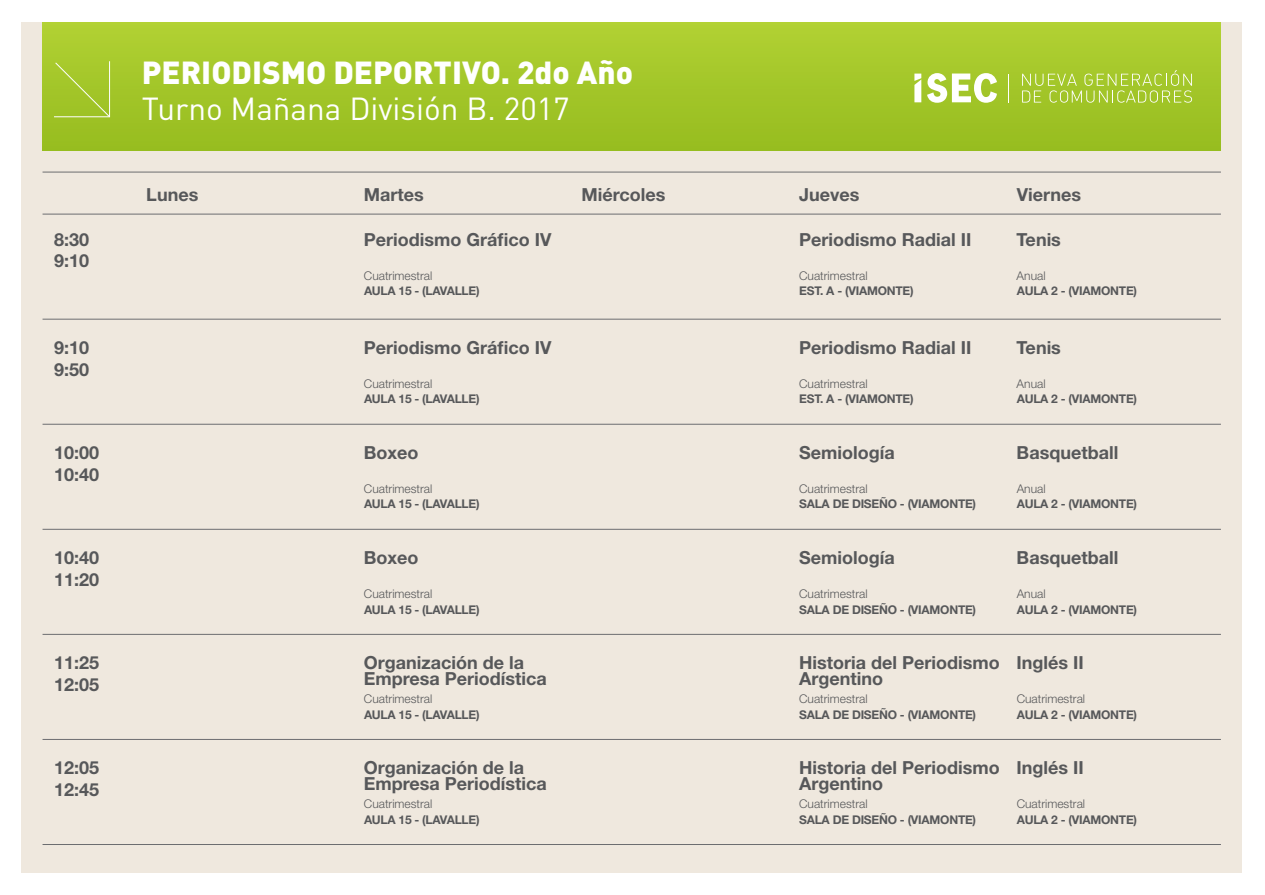
<style>
.page{position:relative;width:1265px;height:895px;background:#fff}
.page>*{position:absolute;margin:0;border:0;box-sizing:border-box;transform-origin:0 0}
.t1{font:900 31.5px "DIN Pro";color:#fff}
.t2{font:31.5px "DIN Pro";color:#fff}
.t3{font:700 18px/21.6px "Helvetica Neue LT Std";color:#57585a}
.t4{font:700 12px "Helvetica Neue LT Std";letter-spacing:-.02em;color:#57585a}
.t5{font:300 12px "Helvetica Neue LT Std";color:#57585a}
</style>
<div class="page">
<div style="left:21px;top:22px;width:1221px;height:850px;background:#efe8de"></div>
<div style="left:43px;top:22px;width:1177px;height:129px;background:linear-gradient(to right,#a4c729,#a4c72a)"></div>
<svg style="left:1022px;top:70px;width:169px;height:33px;background:#afce47"></svg>
<svg style="left:1007px;top:74px;width:1px;height:28px"></svg>
<svg style="left:927px;top:73px;width:70px;height:30px;background:#d4e49b"></svg>
<svg style="left:914px;top:74px;width:7px;height:28px"></svg>
<hr style="left:43px;top:172px;width:1177px;height:1px;background:#6c6d70">
<hr style="left:43px;top:214px;width:1177px;height:1px;background:#6c6d70">
<hr style="left:43px;top:319px;width:1177px;height:1px;background:#6c6d70">
<hr style="left:43px;top:424px;width:1177px;height:1px;background:#6c6d70">
<hr style="left:43px;top:529px;width:1177px;height:1px;background:#6c6d70">
<hr style="left:43px;top:634px;width:1177px;height:1px;background:#6c6d70">
<hr style="left:43px;top:739px;width:1177px;height:1px;background:#6c6d70">
<hr style="left:43px;top:844px;width:1177px;height:1px;background:#6c6d70">
<svg style="left:53px;top:60px;width:58px;height:58px;background:#a7c934"></svg>
<h1 class="t1" style="left:142px;top:51px;width:492px">PERIODISMO DEPORTIVO. 2do Año</h1>
<h1 class="t2" style="left:142px;top:87px;width:429px">Turno Mañana División B. 2017</h1>
<p class="t3" style="left:146px;top:183px;width:54px">Lunes</p>
<p class="t3" style="left:364px;top:183px;width:61px">Martes</p>
<p class="t3" style="left:581px;top:183px;width:85px">Miércoles</p>
<p class="t3" style="left:799px;top:183px;width:62px">Jueves</p>
<p class="t3" style="left:1016px;top:183px;width:66px">Viernes</p>
<p class="t3" style="left:54px;top:228px;width:37px">8:30<br>9:10</p>
<p class="t3" style="left:364px;top:228px;width:189px">Periodismo Gráfico IV</p>
<p class="t5" style="left:364px;top:268px;width:70px">Cuatrimestral</p>
<p class="t4" style="left:364px;top:283px;width:117px">AULA 15 - (LAVALLE)</p>
<p class="t3" style="left:799px;top:228px;width:174px">Periodismo Radial II</p>
<p class="t5" style="left:799px;top:268px;width:70px">Cuatrimestral</p>
<p class="t4" style="left:799px;top:283px;width:116px">EST. A - (VIAMONTE)</p>
<p class="t3" style="left:1016px;top:228px;width:46px">Tenis</p>
<p class="t5" style="left:1016px;top:268px;width:30px">Anual</p>
<p class="t4" style="left:1016px;top:283px;width:122px">AULA 2 - (VIAMONTE)</p>
<p class="t3" style="left:54px;top:336px;width:37px">9:10<br>9:50</p>
<p class="t3" style="left:364px;top:336px;width:189px">Periodismo Gráfico IV</p>
<p class="t5" style="left:364px;top:376px;width:70px">Cuatrimestral</p>
<p class="t4" style="left:364px;top:391px;width:117px">AULA 15 - (LAVALLE)</p>
<p class="t3" style="left:799px;top:336px;width:174px">Periodismo Radial II</p>
<p class="t5" style="left:799px;top:376px;width:70px">Cuatrimestral</p>
<p class="t4" style="left:799px;top:391px;width:116px">EST. A - (VIAMONTE)</p>
<p class="t3" style="left:1016px;top:336px;width:46px">Tenis</p>
<p class="t5" style="left:1016px;top:376px;width:30px">Anual</p>
<p class="t4" style="left:1016px;top:391px;width:122px">AULA 2 - (VIAMONTE)</p>
<p class="t3" style="left:54px;top:441px;width:47px">10:00<br>10:40</p>
<p class="t3" style="left:364px;top:441px;width:56px">Boxeo</p>
<p class="t5" style="left:364px;top:481px;width:70px">Cuatrimestral</p>
<p class="t4" style="left:364px;top:496px;width:117px">AULA 15 - (LAVALLE)</p>
<p class="t3" style="left:799px;top:441px;width:97px">Semiología</p>
<p class="t5" style="left:799px;top:481px;width:70px">Cuatrimestral</p>
<p class="t4" style="left:799px;top:496px;width:178px">SALA DE DISEÑO - (VIAMONTE)</p>
<p class="t3" style="left:1016px;top:441px;width:103px">Basquetball</p>
<p class="t5" style="left:1016px;top:481px;width:30px">Anual</p>
<p class="t4" style="left:1016px;top:496px;width:122px">AULA 2 - (VIAMONTE)</p>
<p class="t3" style="left:54px;top:546px;width:47px">10:40<br>11:20</p>
<p class="t3" style="left:364px;top:546px;width:56px">Boxeo</p>
<p class="t5" style="left:364px;top:586px;width:70px">Cuatrimestral</p>
<p class="t4" style="left:364px;top:601px;width:117px">AULA 15 - (LAVALLE)</p>
<p class="t3" style="left:799px;top:546px;width:97px">Semiología</p>
<p class="t5" style="left:799px;top:586px;width:70px">Cuatrimestral</p>
<p class="t4" style="left:799px;top:601px;width:178px">SALA DE DISEÑO - (VIAMONTE)</p>
<p class="t3" style="left:1016px;top:546px;width:103px">Basquetball</p>
<p class="t5" style="left:1016px;top:586px;width:30px">Anual</p>
<p class="t4" style="left:1016px;top:601px;width:122px">AULA 2 - (VIAMONTE)</p>
<p class="t3" style="left:54px;top:651px;width:47px">11:25<br>12:05</p>
<p class="t3" style="left:364px;top:654px;width:184px;line-height:15.6px">Organización de la<br>Empresa Periodística</p>
<p class="t5" style="left:364px;top:691px;width:70px">Cuatrimestral</p>
<p class="t4" style="left:364px;top:706px;width:117px">AULA 15 - (LAVALLE)</p>
<p class="t3" style="left:799px;top:654px;width:202px;line-height:15.6px">Historia del Periodismo<br>Argentino</p>
<p class="t5" style="left:799px;top:691px;width:70px">Cuatrimestral</p>
<p class="t4" style="left:799px;top:706px;width:178px">SALA DE DISEÑO - (VIAMONTE)</p>
<p class="t3" style="left:1016px;top:651px;width:69px">Inglés II</p>
<p class="t5" style="left:1016px;top:691px;width:70px">Cuatrimestral</p>
<p class="t4" style="left:1016px;top:706px;width:122px">AULA 2 - (VIAMONTE)</p>
<p class="t3" style="left:54px;top:756px;width:47px">12:05<br>12:45</p>
<p class="t3" style="left:364px;top:759px;width:184px;line-height:15.6px">Organización de la<br>Empresa Periodística</p>
<p class="t5" style="left:364px;top:796px;width:70px">Cuatrimestral</p>
<p class="t4" style="left:364px;top:811px;width:117px">AULA 15 - (LAVALLE)</p>
<p class="t3" style="left:799px;top:759px;width:202px;line-height:15.6px">Historia del Periodismo<br>Argentino</p>
<p class="t5" style="left:799px;top:796px;width:70px">Cuatrimestral</p>
<p class="t4" style="left:799px;top:811px;width:178px">SALA DE DISEÑO - (VIAMONTE)</p>
<p class="t3" style="left:1016px;top:756px;width:69px">Inglés II</p>
<p class="t5" style="left:1016px;top:796px;width:70px">Cuatrimestral</p>
<p class="t4" style="left:1016px;top:811px;width:122px">AULA 2 - (VIAMONTE)</p>
</div>
